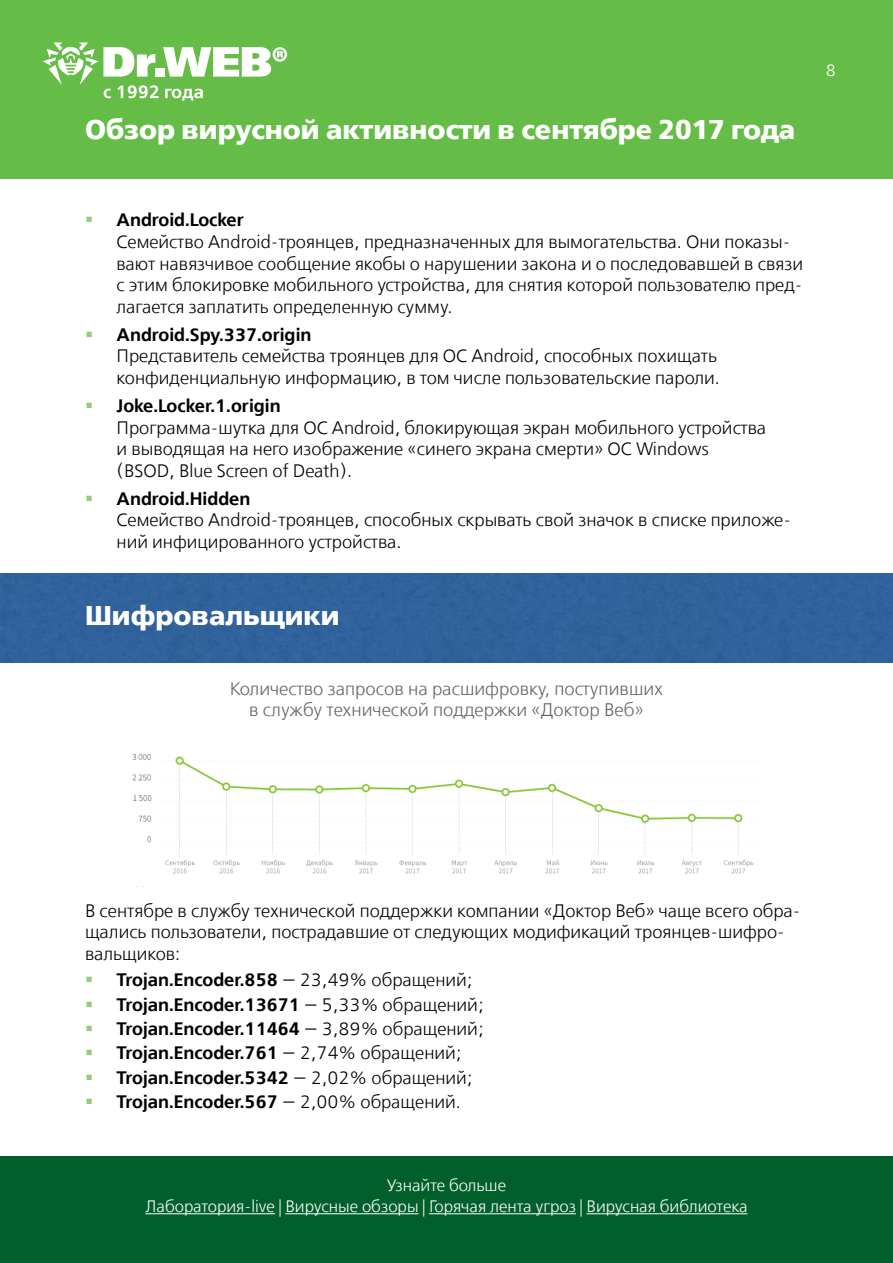
<style>
.page{position:relative;width:893px;height:1263px;background:#fff}
.page>*{position:absolute;margin:0;border:0;box-sizing:border-box;transform-origin:0 0}
.t1{font:27px "Free Set Bold C";color:#fff}
.t2{font:18.15px/21.8px "Free Set Light C";color:#636466;text-align:center}
.t3{font:18px/21.6px "Free Set Light C";color:#000}
.t4{font:18px "Free Set Demi Bold C";color:#000}
.t5{font:16.5px/21.6px "Free Set Light C";color:#fff;text-align:center}
.s1{color:#95cc79}
.s2{font-family:"Free Set Light C"}
</style>
<div class="page">
<div style="left:0;top:0;width:893px;height:179px;background:#65bc46"></div>
<svg style="left:43px;top:43px;width:244px;height:58px"></svg>
<div style="left:0;top:1157px;width:893px;height:106px;background:#005f2a"></div>
<hr style="left:145px;top:1213px;width:130px;height:1px;background:#fff">
<hr style="left:285px;top:1213px;width:134px;height:1px;background:#fff">
<hr style="left:429px;top:1213px;width:147px;height:1px;background:#fff">
<hr style="left:586px;top:1213px;width:161px;height:1px;background:#fff">
<div style="left:0;top:574px;width:893px;height:89px;background:#30629b"></div>
<img style="left:132px;top:754px;width:622px;height:120px">
<h1 class="t1" style="left:85px;top:115px;width:712px">Обзор вирусной активности в сентябре 2017 года</h1>
<p class="t5" style="left:826px;top:61px;width:12px">8</p>
<p class="t4" style="left:85px;top:210px;width:160px"><span class="s1">▪</span> Android.Locker</p>
<p class="t3" style="left:117px;top:232px;width:688px">Семейство Android-троянцев, предназначенных для вымогательства. Они показы&shy;вают навязчивое сообщение якобы о нарушении закона и о последовавшей в связи с этим блокировке мобильного устройства, для снятия которой пользователю пред&shy;лагается заплатить определенную сумму.</p>
<p class="t4" style="left:85px;top:324px;width:228px"><span class="s1">▪</span> Android.Spy.337.origin</p>
<p class="t3" style="left:117px;top:346px;width:605px">Представитель семейства троянцев для ОС Android, способных похищать конфиденциальную информацию, в том числе пользовательские пароли.</p>
<p class="t4" style="left:85px;top:395px;width:197px"><span class="s1">▪</span> Joke.Locker.1.origin</p>
<p class="t3" style="left:117px;top:417px;width:651px">Программа-шутка для ОС Android, блокирующая экран мобильного устройства и выводящая на него изображение «синего экрана смерти» ОС Windows (BSOD, Blue Screen of Death).</p>
<p class="t4" style="left:85px;top:488px;width:167px"><span class="s1">▪</span> Android.Hidden</p>
<p class="t3" style="left:117px;top:510px;width:676px">Семейство Android-троянцев, способных скрывать свой значок в списке приложе&shy;ний инфицированного устройства.</p>
<h1 class="t1" style="left:85px;top:601px;width:256px">Шифровальщики</h1>
<p class="t2" style="left:230px;top:678px;width:435px">Количество запросов на расшифровку, поступивших в службу технической поддержки «Доктор Веб»</p>
<p class="t3" style="left:85px;top:900px;width:717px">В сентябре в службу технической поддержки компании «Доктор Веб» чаще всего обра&shy;щались пользователи, пострадавшие от следующих модификаций троянцев-шифро&shy;вальщиков:</p>
<p class="t4" style="left:85px;top:970px;width:389px"><span class="s1">▪</span> Trojan.Encoder.858 <span class="s2">— 23,49% обращений;</span></p>
<p class="t4" style="left:85px;top:994px;width:400px"><span class="s1">▪</span> Trojan.Encoder.13671 <span class="s2">— 5,33% обращений;</span></p>
<p class="t4" style="left:85px;top:1018px;width:400px"><span class="s1">▪</span> Trojan.Encoder.11464 <span class="s2">— 3,89% обращений;</span></p>
<p class="t4" style="left:85px;top:1043px;width:378px"><span class="s1">▪</span> Trojan.Encoder.761 <span class="s2">— 2,74% обращений;</span></p>
<p class="t4" style="left:85px;top:1067px;width:389px"><span class="s1">▪</span> Trojan.Encoder.5342 <span class="s2">— 2,02% обращений;</span></p>
<p class="t4" style="left:85px;top:1092px;width:377px"><span class="s1">▪</span> Trojan.Encoder.567 <span class="s2">— 2,00% обращений.</span></p>
<p class="t5" style="left:145px;top:1175px;width:604px">Узнайте больше<br>Лаборатория-live | Вирусные обзоры | Горячая лента угроз | Вирусная библиотека</p>
</div>
